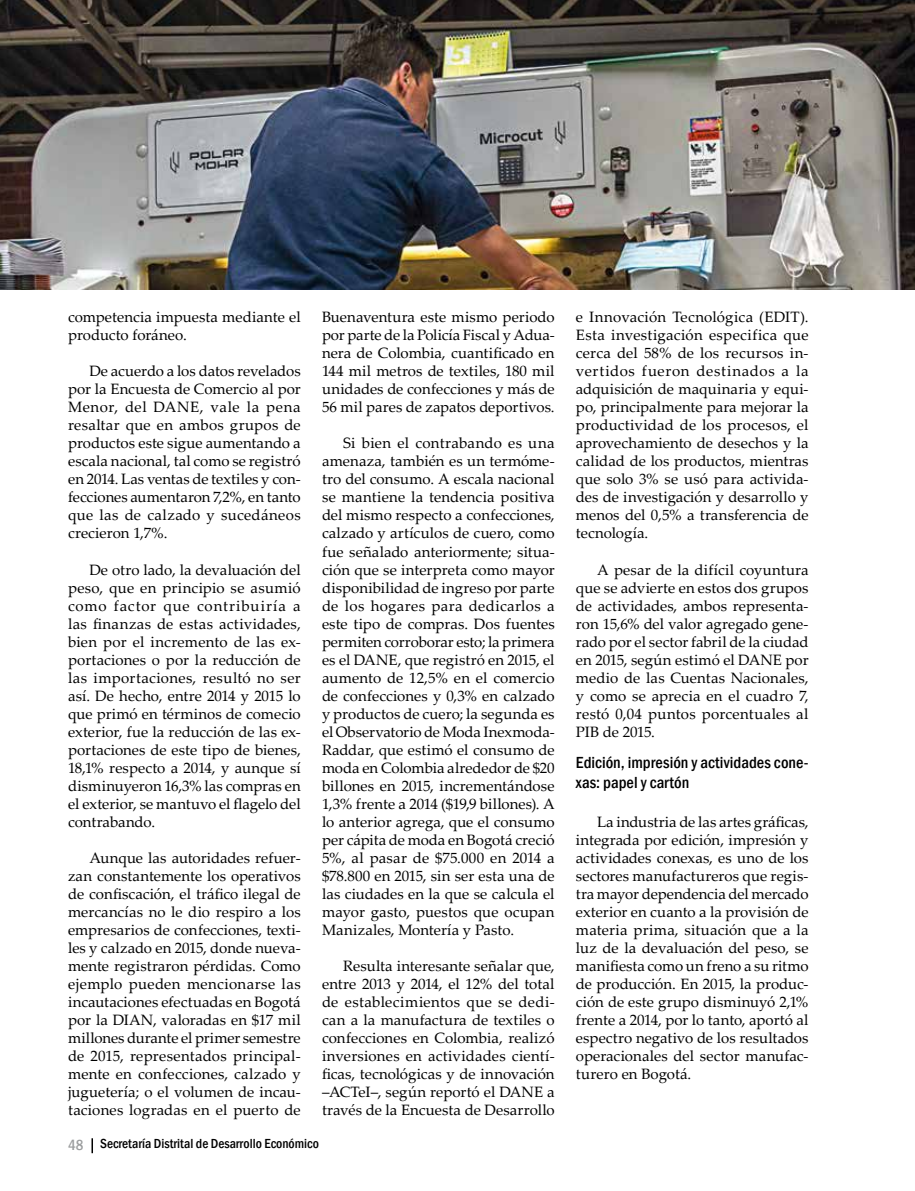
<style>
.page{position:relative;width:915px;height:1191px;background:#fff}
.page>*{position:absolute;margin:0;border:0;box-sizing:border-box;transform-origin:0 0}
.t1{font:500 condensed 16.5px/19.5px "Franklin Gothic";color:#000}
.t2{font:15px/18px "Palatino Linotype";color:#000;text-align:justify}
.t3{font:500 condensed 13.5px "Franklin Gothic";color:#000}
.s1{font-size:15px;color:#9c9e9f}
</style>
<div class="page">
<svg style="left:91px;top:1138px;width:2px;height:15px"></svg>
<img style="left:0;top:0;width:914px;height:290px">
<p class="t2" style="left:68px;top:308px;width:234px">competencia impuesta mediante el producto foráneo.</p>
<p class="t2" style="left:68px;top:362px;width:234px;text-indent:21px">De acuerdo a los datos revelados por la Encuesta de Comercio al por Menor, del DANE, vale la pena resaltar que en ambos grupos de productos este sigue aumentando a escala nacional, tal como se registró en 2014. Las ventas de textiles y con&shy;fecciones aumentaron 7,2%, en tanto que las de calzado y sucedáneos crecieron 1,7%.</p>
<p class="t2" style="left:68px;top:560px;width:234px;text-indent:21px">De otro lado, la devaluación del peso, que en principio se asumió como factor que contribuiría a las finanzas de estas actividades, bien por el incremento de las ex&shy;portaciones o por la reducción de las importaciones, resultó no ser así. De hecho, entre 2014 y 2015 lo que primó en términos de comecio exterior, fue la reducción de las ex&shy;portaciones de este tipo de bienes, 18,1% respecto a 2014, y aunque sí disminuyeron 16,3% las compras en el exterior, se mantuvo el flagelo del contrabando.</p>
<p class="t2" style="left:68px;top:848px;width:234px;text-indent:21px">Aunque las autoridades refuer&shy;zan constantemente los operativos de confiscación, el tráfico ilegal de mercancías no le dio respiro a los empresarios de confecciones, texti&shy;les y calzado en 2015, donde nueva&shy;mente registraron pérdidas. Como ejemplo pueden mencionarse las incautaciones efectuadas en Bogotá por la DIAN, valoradas en $17 mil millones durante el primer semestre de 2015, representados principal&shy;mente en confecciones, calzado y juguetería; o el volumen de incau&shy;taciones logradas en el puerto de</p>
<p class="t2" style="left:322px;top:308px;width:234px">Buenaventura este mismo periodo por parte de la Policía Fiscal y Adua&shy;nera de Colombia, cuantificado en 144 mil metros de textiles, 180 mil unidades de confecciones y más de 56 mil pares de zapatos deportivos.</p>
<p class="t2" style="left:322px;top:434px;width:234px;text-indent:21px">Si bien el contrabando es una amenaza, también es un termóme&shy;tro del consumo. A escala nacional se mantiene la tendencia positiva del mismo respecto a confecciones, calzado y artículos de cuero, como fue señalado anteriormente; situa&shy;ción que se interpreta como mayor disponibilidad de ingreso por parte de los hogares para dedicarlos a este tipo de compras. Dos fuentes permiten corroborar esto; la primera es el DANE, que registró en 2015, el aumento de 12,5% en el comercio de confecciones y 0,3% en calzado y productos de cuero; la segunda es el Observatorio de Moda Inexmoda-Raddar, que estimó el consumo de moda en Colombia alrededor de $20 billones en 2015, incrementándose 1,3% frente a 2014 ($19,9 billones). A lo anterior agrega, que el consumo per cápita de moda en Bogotá creció 5%, al pasar de $75.000 en 2014 a $78.800 en 2015, sin ser esta una de las ciudades en la que se calcula el mayor gasto, puestos que ocupan Manizales, Montería y Pasto.</p>
<p class="t2" style="left:322px;top:956px;width:234px;text-indent:21px">Resulta interesante señalar que, entre 2013 y 2014, el 12% del total de establecimientos que se dedi&shy;can a la manufactura de textiles o confecciones en Colombia, realizó inversiones en actividades cientí&shy;ficas, tecnológicas y de innovación –ACTeI–, según reportó el DANE a través de la Encuesta de Desarrollo</p>
<p class="t3" style="left:68px;top:1135px;width:252px"><span class="s1">48</span> Secretaría Distrital de Desarrollo Económico</p>
<p class="t2" style="left:575px;top:308px;width:234px">e Innovación Tecnológica (EDIT).<br>Esta investigación especifica que cerca del 58% de los recursos in&shy;vertidos fueron destinados a la adquisición de maquinaria y equi&shy;po, principalmente para mejorar la productividad de los procesos, el aprovechamiento de desechos y la calidad de los productos, mientras que solo 3% se usó para activida&shy;des de investigación y desarrollo y menos del 0,5% a transferencia de tecnología.</p>
<p class="t2" style="left:575px;top:560px;width:234px;text-indent:21px">A pesar de la difícil coyuntura que se advierte en estos dos grupos de actividades, ambos representa&shy;ron 15,6% del valor agregado gene&shy;rado por el sector fabril de la ciudad en 2015, según estimó el DANE por medio de las Cuentas Nacionales, y como se aprecia en el cuadro 7, restó 0,04 puntos porcentuales al PIB de 2015.</p>
<p class="t1" style="left:575px;top:752px;width:234px">Edición, impresión y actividades cone&shy;xas: papel y cartón</p>
<p class="t2" style="left:575px;top:812px;width:234px;text-indent:21px">La industria de las artes gráficas, integrada por edición, impresión y actividades conexas, es uno de los sectores manufactureros que regis&shy;tra mayor dependencia del mercado exterior en cuanto a la provisión de materia prima, situación que a la luz de la devaluación del peso, se manifiesta como un freno a su ritmo de producción. En 2015, la produc&shy;ción de este grupo disminuyó 2,1% frente a 2014, por lo tanto, aportó al espectro negativo de los resultados operacionales del sector manufac&shy;turero en Bogotá.</p>
</div>
